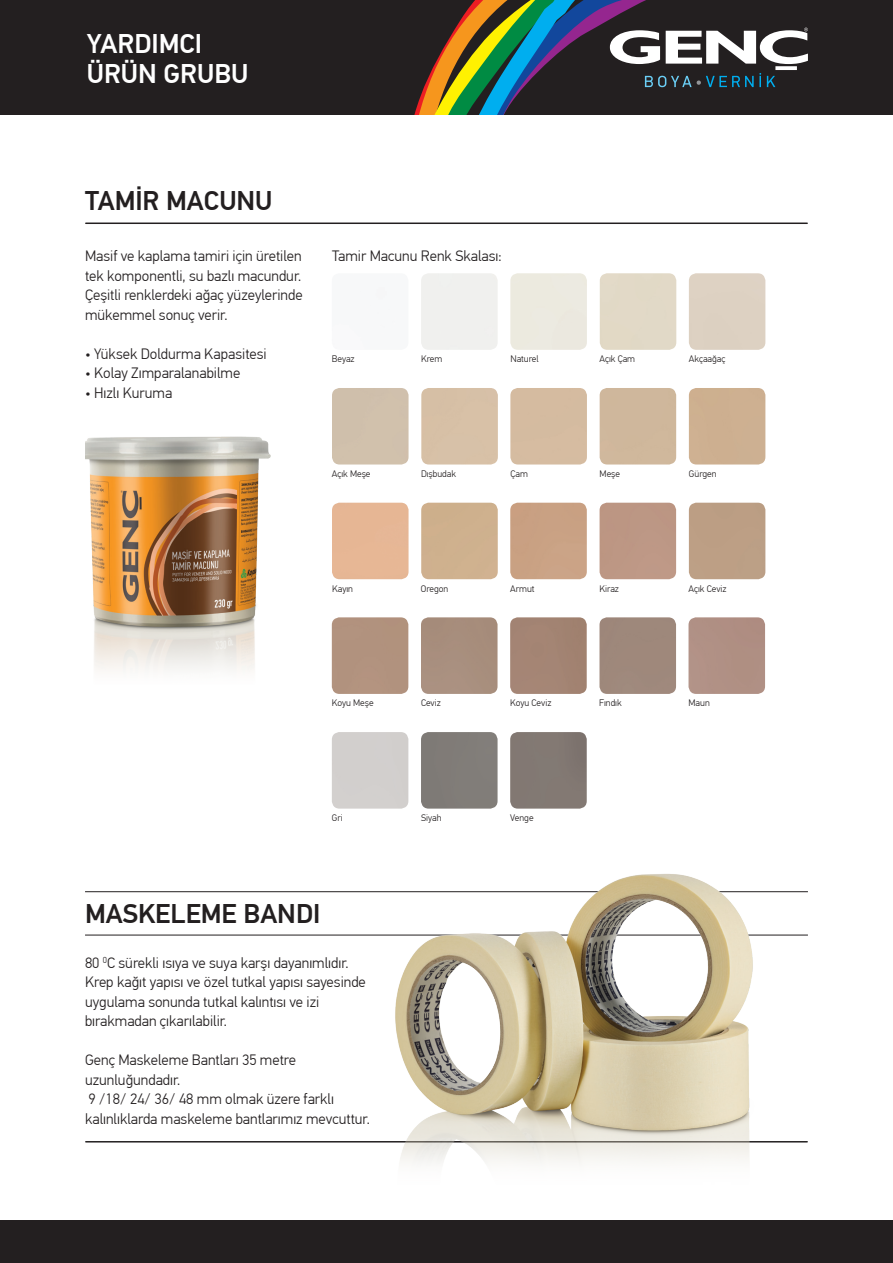
<style>
.page{position:relative;width:893px;height:1263px;background:#fff}
.page>*{position:absolute;margin:0;border:0;box-sizing:border-box;transform-origin:0 0}
.t1{font:500 27px "PF Din Text Pro";color:#231f20}
.t2{font:500 27px/30px "PF Din Text Pro";color:#fff}
.t3{font:300 15px/19.5px "PF Din Text Pro";color:#231f20}
.t4{font:300 9.45px "PF Din Text Pro";color:#231f20}
</style>
<div class="page">
<div style="left:0;top:0;width:893px;height:115px;background:#231f20"></div>
<div style="left:0;top:1220px;width:893px;height:43px;background:#231f20"></div>
<svg style="left:414px;top:0;width:394px;height:115px"></svg>
<hr style="left:86px;top:222px;width:721px;height:2px;background:#231f20">
<hr style="left:86px;top:1141px;width:721px;height:1px;background:#231f20">
<hr style="left:85px;top:891px;width:723px;height:1px;background:#231f20">
<hr style="left:85px;top:935px;width:723px;height:1px;background:#231f20">
<img style="left:382px;top:874px;width:396px;height:290px">
<div style="left:510px;top:273px;width:77px;height:77px;background:#eceadf"></div>
<div style="left:510px;top:388px;width:77px;height:76px;background:#d5bba0"></div>
<div style="left:332px;top:388px;width:77px;height:76px;background:#d0c0ac"></div>
<div style="left:421px;top:388px;width:77px;height:76px;background:#d7c1a7"></div>
<div style="left:332px;top:503px;width:77px;height:76px;background:#e6b695"></div>
<div style="left:421px;top:503px;width:77px;height:76px;background:#cfb18e"></div>
<div style="left:510px;top:503px;width:77px;height:76px;background:#c9a183"></div>
<div style="left:332px;top:617px;width:76px;height:77px;background:#b1927e"></div>
<div style="left:510px;top:617px;width:77px;height:77px;background:#a48474"></div>
<div style="left:599px;top:617px;width:77px;height:77px;background:#9e887b"></div>
<div style="left:688px;top:617px;width:77px;height:77px;background:#b09084"></div>
<div style="left:421px;top:617px;width:77px;height:77px;background:#a88e7d"></div>
<div style="left:510px;top:732px;width:77px;height:77px;background:#827973"></div>
<div style="left:421px;top:732px;width:77px;height:77px;background:#817d78"></div>
<img style="left:85px;top:436px;width:186px;height:235px">
<h1 class="t2" style="left:87px;top:29px;width:163px">YARDIMCI<br>ÜRÜN GRUBU</h1>
<h1 class="t1" style="left:85px;top:184px;width:189px">TAMİR MACUNU</h1>
<p class="t3" style="left:85px;top:247px;width:219px;text-align:justify">Masif ve kaplama tamiri için üretilen tek komponentli, su bazlı macundur.<br>Çeşitli renklerdeki ağaç yüzeylerinde mükemmel sonuç verir.</p>
<p class="t3" style="left:85px;top:344px;width:183px">• Yüksek Doldurma Kapasitesi</p>
<p class="t3" style="left:85px;top:364px;width:157px">• Kolay Zımparalanabilme</p>
<p class="t3" style="left:85px;top:383px;width:89px">• Hızlı Kuruma</p>
<p class="t3" style="left:332px;top:247px;width:171px">Tamir Macunu Renk Skalası:</p>
<p class="t4" style="left:332px;top:354px;width:24px">Beyaz</p>
<p class="t4" style="left:421px;top:354px;width:23px">Krem</p>
<p class="t4" style="left:510px;top:354px;width:30px">Naturel</p>
<p class="t4" style="left:599px;top:354px;width:37px">Açık Çam</p>
<p class="t4" style="left:689px;top:354px;width:38px">Akçaağaç</p>
<p class="t4" style="left:332px;top:468px;width:40px">Açık Meşe</p>
<p class="t4" style="left:421px;top:468px;width:37px">Dışbudak</p>
<p class="t4" style="left:510px;top:468px;width:19px">Çam</p>
<p class="t4" style="left:689px;top:468px;width:29px">Gürgen</p>
<p class="t4" style="left:600px;top:468px;width:22px">Meşe</p>
<p class="t4" style="left:332px;top:583px;width:23px">Kayın</p>
<p class="t4" style="left:332px;top:698px;width:43px">Koyu Meşe</p>
<p class="t4" style="left:421px;top:583px;width:29px">Oregon</p>
<p class="t4" style="left:510px;top:583px;width:26px">Armut</p>
<p class="t4" style="left:599px;top:583px;width:21px">Kiraz</p>
<p class="t4" style="left:688px;top:583px;width:40px">Açık Ceviz</p>
<p class="t4" style="left:421px;top:698px;width:21px">Ceviz</p>
<p class="t4" style="left:510px;top:698px;width:43px">Koyu Ceviz</p>
<p class="t4" style="left:599px;top:698px;width:24px">Fındık</p>
<p class="t4" style="left:688px;top:698px;width:23px">Maun</p>
<p class="t4" style="left:332px;top:812px;width:12px">Gri</p>
<p class="t4" style="left:421px;top:812px;width:22px">Siyah</p>
<p class="t4" style="left:510px;top:812px;width:25px">Venge</p>
<h1 class="t1" style="left:85px;top:897px;width:237px">MASKELEME BANDI</h1>
<p class="t3" style="left:85px;top:953px;width:282px">80 <sup>0</sup>C sürekli ısıya ve suya karşı dayanımlıdır.<br>Krep kağıt yapısı ve özel tutkal yapısı sayesinde uygulama sonunda tutkal kalıntısı ve izi bırakmadan çıkarılabilir.</p>
<p class="t3" style="left:85px;top:1051px;width:286px">Genç Maskeleme Bantları 35 metre uzunluğundadır.<br>9 /18/ 24/ 36/ 48 mm olmak üzere farklı kalınlıklarda maskeleme bantlarımız mevcuttur.</p>
</div>
